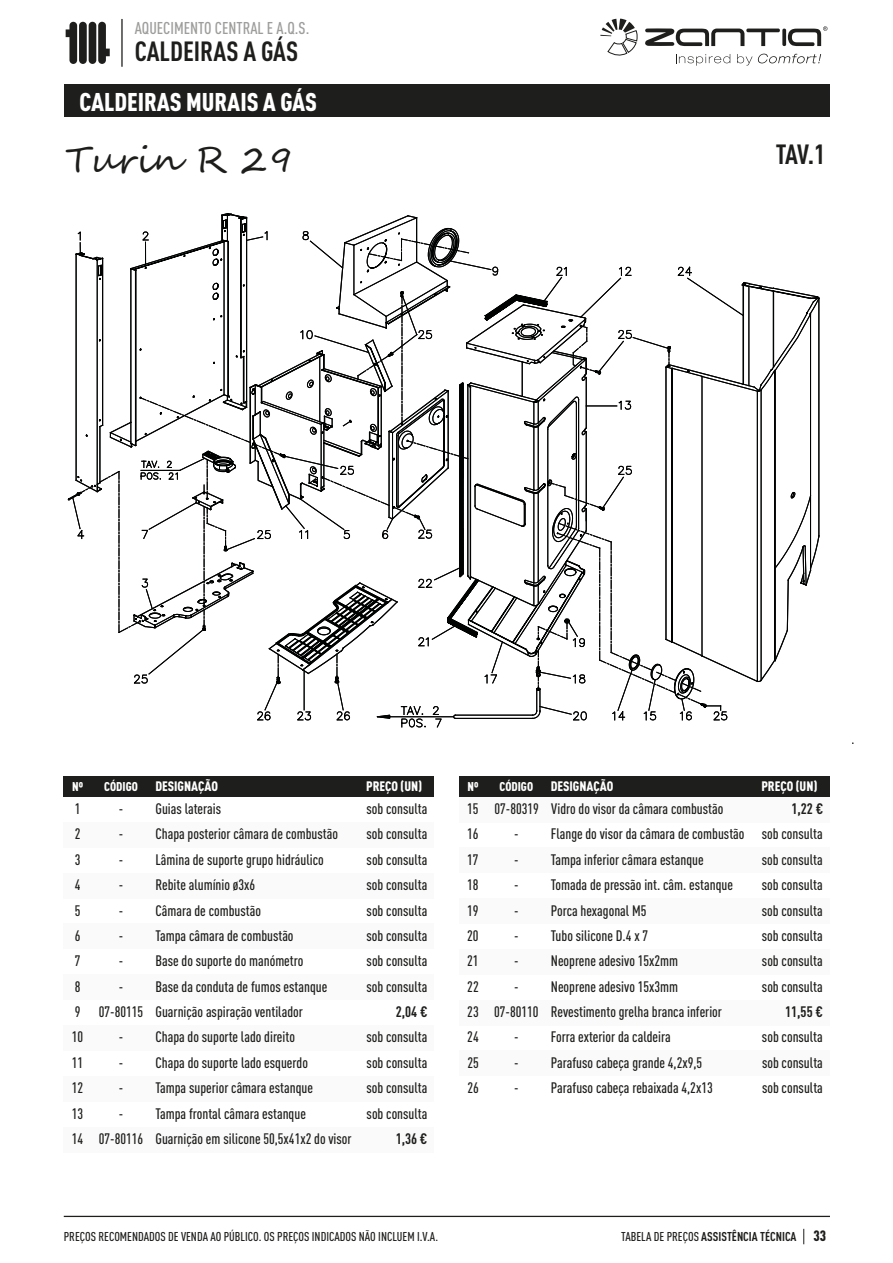
<style>
.page{position:relative;width:893px;height:1263px;background:#fff}
.page>*{position:absolute;margin:0;border:0;box-sizing:border-box;transform-origin:0 0}
.t1{font:36px "Segoe Script";color:#1d1d1b}
.t2{font:700 27.45px "DIN Cond";color:#1e1e1c}
.t3{font:900 25.35px "DIN Cond";color:#fff}
.t4{font:500 16.95px "DIN Cond";color:#9d9d9c}
.t5{font:500 15px/25.3px "DIN Cond";color:#1e1e1c}
.t6{font:700 15px "DIN Cond";color:#1e1e1c}
.t7{font:900 13.5px "DIN Cond";color:#fff}
.t8{font:500 12.6px "DIN Cond";color:#1e1e1c}
.t9{font:700 12.6px "DIN Cond";color:#1e1e1c}
.t10{font:900 12.6px "DIN Cond";color:#fff}
.s1{font-weight:500}
.s2{font-weight:900;font-size:14.85px}
</style>
<div class="page">
<svg style="left:803px;top:1229px;width:1px;height:15px"></svg>
<svg style="left:676px;top:54px;width:54px;height:12px"></svg>
<svg style="left:737px;top:54px;width:15px;height:11px"></svg>
<svg style="left:758px;top:54px;width:63px;height:9px"></svg>
<svg style="left:788px;top:26px;width:39px;height:20px"></svg>
<svg style="left:782px;top:29px;width:4px;height:17px"></svg>
<hr style="left:746px;top:29px;width:34px;height:3px;background:#1e1e1c;border-radius:2px">
<svg style="left:600px;top:19px;width:37px;height:37px"></svg>
<svg style="left:645px;top:28px;width:99px;height:18px"></svg>
<hr style="left:121px;top:19px;width:2px;height:48px;background:#1e1e1c">
<div style="left:79px;top:22px;width:8px;height:42px;background:#1e1e1c;border-radius:4px"></div>
<div style="left:89px;top:22px;width:7px;height:42px;background:#1e1e1c;border-radius:4px"></div>
<div style="left:69px;top:22px;width:8px;height:42px;background:#1e1e1c;border-radius:4px"></div>
<div style="left:98px;top:22px;width:8px;height:42px;background:#1e1e1c;border-radius:4px"></div>
<hr style="left:64px;top:1216px;width:766px;height:1px;background:#1e1e1c">
<div style="left:64px;top:85px;width:765px;height:32px;background:#1e1e1c"></div>
<div style="left:459px;top:797px;width:370px;height:25px;background:#f6f6f6"></div>
<div style="left:459px;top:848px;width:370px;height:25px;background:#f6f6f6"></div>
<div style="left:459px;top:898px;width:370px;height:26px;background:#f6f6f6"></div>
<div style="left:459px;top:949px;width:370px;height:25px;background:#f6f6f6"></div>
<div style="left:459px;top:1000px;width:370px;height:25px;background:#f6f6f6"></div>
<div style="left:459px;top:1051px;width:370px;height:25px;background:#f6f6f6"></div>
<div style="left:64px;top:776px;width:370px;height:21px;background:#1e1e1c"></div>
<div style="left:64px;top:822px;width:370px;height:26px;background:#f6f6f6"></div>
<div style="left:64px;top:873px;width:370px;height:25px;background:#f6f6f6"></div>
<div style="left:64px;top:924px;width:370px;height:25px;background:#f6f6f6"></div>
<div style="left:64px;top:974px;width:370px;height:26px;background:#f6f6f6"></div>
<div style="left:64px;top:1025px;width:370px;height:26px;background:#f6f6f6"></div>
<div style="left:64px;top:1076px;width:370px;height:25px;background:#f6f6f6"></div>
<div style="left:64px;top:1127px;width:370px;height:25px;background:#f6f6f6"></div>
<div style="left:459px;top:776px;width:370px;height:21px;background:#1e1e1c"></div>
<svg style="left:67px;top:213px;width:786px;height:531px"></svg>
<p class="t4" style="left:135px;top:18px;width:176px">AQUECIMENTO CENTRAL E A.Q.S.</p>
<h2 class="t2" style="left:135px;top:34px;width:165px">CALDEIRAS A GÁS</h2>
<h3 class="t3" style="left:79px;top:86px;width:239px">CALDEIRAS MURAIS A GÁS</h3>
<h1 class="t1" style="left:66px;top:130px;width:230px">Turin R 29</h1>
<h2 class="t2" style="left:776px;top:137px;width:51px">TAV.1</h2>
<p class="t10" style="left:72px;top:779px;width:12px">Nº</p>
<p class="t5" style="left:75px;top:796px;width:7px">1<br>2</p>
<p class="t10" style="left:104px;top:779px;width:35px">CÓDIGO</p>
<p class="t7" style="left:156px;top:778px;width:64px">DESIGNAÇÃO</p>
<p class="t7" style="left:366px;top:778px;width:58px">PREÇO (UN)</p>
<p class="t5" style="left:119px;top:796px;width:104px">- Guias laterais</p>
<p class="t5" style="left:367px;top:796px;width:62px">sob consulta</p>
<p class="t5" style="left:119px;top:821px;width:221px">- Chapa posterior câmara de combustão</p>
<p class="t5" style="left:367px;top:821px;width:62px">sob consulta</p>
<p class="t5" style="left:75px;top:846px;width:7px">3</p>
<p class="t5" style="left:119px;top:846px;width:206px">- Lâmina de suporte grupo hidráulico</p>
<p class="t5" style="left:367px;top:846px;width:62px">sob consulta</p>
<p class="t5" style="left:75px;top:872px;width:7px">4</p>
<p class="t5" style="left:119px;top:872px;width:138px">- Rebite alumínio ø3x6</p>
<p class="t5" style="left:367px;top:872px;width:62px">sob consulta</p>
<p class="t5" style="left:75px;top:897px;width:7px">5</p>
<p class="t5" style="left:119px;top:897px;width:144px">- Câmara de combustão</p>
<p class="t5" style="left:367px;top:897px;width:62px">sob consulta</p>
<p class="t5" style="left:75px;top:923px;width:7px">6</p>
<p class="t5" style="left:119px;top:923px;width:176px">- Tampa câmara de combustão</p>
<p class="t5" style="left:367px;top:923px;width:62px">sob consulta</p>
<p class="t5" style="left:75px;top:948px;width:7px">7</p>
<p class="t5" style="left:119px;top:948px;width:186px">- Base do suporte do manómetro</p>
<p class="t5" style="left:367px;top:948px;width:62px">sob consulta</p>
<p class="t5" style="left:75px;top:973px;width:7px">8</p>
<p class="t5" style="left:119px;top:973px;width:210px">- Base da conduta de fumos estanque</p>
<p class="t5" style="left:367px;top:973px;width:62px">sob consulta</p>
<p class="t5" style="left:75px;top:999px;width:230px">9 07-80115 Guarnição aspiração ventilador</p>
<p class="t6" style="left:396px;top:1002px;width:33px">2,04 €</p>
<p class="t5" style="left:72px;top:1024px;width:13px">10</p>
<p class="t5" style="left:119px;top:1024px;width:178px">- Chapa do suporte lado direito</p>
<p class="t5" style="left:367px;top:1024px;width:62px">sob consulta</p>
<p class="t5" style="left:72px;top:1049px;width:13px">11</p>
<p class="t5" style="left:119px;top:1049px;width:191px">- Chapa do suporte lado esquerdo</p>
<p class="t5" style="left:367px;top:1049px;width:62px">sob consulta</p>
<p class="t5" style="left:72px;top:1075px;width:13px">12</p>
<p class="t5" style="left:119px;top:1075px;width:196px">- Tampa superior câmara estanque</p>
<p class="t5" style="left:367px;top:1075px;width:62px">sob consulta</p>
<p class="t5" style="left:72px;top:1100px;width:13px">13</p>
<p class="t5" style="left:119px;top:1100px;width:189px">- Tampa frontal câmara estanque</p>
<p class="t5" style="left:367px;top:1100px;width:62px">sob consulta</p>
<p class="t5" style="left:72px;top:1126px;width:281px">14 07-80116 Guarnição em silicone 50,5x41x2 do visor</p>
<p class="t6" style="left:396px;top:1129px;width:33px">1,36 €</p>
<p class="t10" style="left:467px;top:779px;width:12px">Nº</p>
<p class="t10" style="left:499px;top:779px;width:35px">CÓDIGO</p>
<p class="t7" style="left:551px;top:778px;width:64px">DESIGNAÇÃO</p>
<p class="t7" style="left:761px;top:778px;width:58px">PREÇO (UN)</p>
<p class="t5" style="left:467px;top:796px;width:13px">15<br>16</p>
<p class="t5" style="left:494px;top:796px;width:230px">07-80319 Vidro do visor da câmara combustão</p>
<p class="t6" style="left:791px;top:799px;width:33px">1,22 €</p>
<p class="t5" style="left:514px;top:821px;width:310px">- Flange do visor da câmara de combustão sob consulta</p>
<p class="t5" style="left:467px;top:846px;width:13px">17</p>
<p class="t5" style="left:514px;top:846px;width:191px">- Tampa inferior câmara estanque</p>
<p class="t5" style="left:762px;top:846px;width:62px">sob consulta</p>
<p class="t5" style="left:467px;top:872px;width:13px">18</p>
<p class="t5" style="left:514px;top:872px;width:220px">- Tomada de pressão int. câm. estanque</p>
<p class="t5" style="left:762px;top:872px;width:62px">sob consulta</p>
<p class="t5" style="left:467px;top:897px;width:13px">19</p>
<p class="t5" style="left:514px;top:897px;width:134px">- Porca hexagonal M5</p>
<p class="t5" style="left:762px;top:897px;width:62px">sob consulta</p>
<p class="t5" style="left:467px;top:923px;width:13px">20</p>
<p class="t5" style="left:514px;top:923px;width:136px">- Tubo silicone D.4 x 7</p>
<p class="t5" style="left:762px;top:923px;width:62px">sob consulta</p>
<p class="t5" style="left:467px;top:948px;width:13px">21</p>
<p class="t5" style="left:514px;top:948px;width:166px">- Neoprene adesivo 15x2mm</p>
<p class="t5" style="left:762px;top:948px;width:62px">sob consulta</p>
<p class="t5" style="left:467px;top:973px;width:13px">22</p>
<p class="t5" style="left:514px;top:973px;width:166px">- Neoprene adesivo 15x3mm</p>
<p class="t5" style="left:762px;top:973px;width:62px">sob consulta</p>
<p class="t5" style="left:467px;top:999px;width:256px">23 07-80110 Revestimento grelha branca inferior</p>
<p class="t6" style="left:785px;top:1002px;width:39px">11,55 €</p>
<p class="t5" style="left:467px;top:1024px;width:13px">24</p>
<p class="t5" style="left:514px;top:1024px;width:158px">- Forra exterior da caldeira</p>
<p class="t5" style="left:762px;top:1024px;width:62px">sob consulta</p>
<p class="t5" style="left:467px;top:1049px;width:13px">25</p>
<p class="t5" style="left:514px;top:1049px;width:190px">- Parafuso cabeça grande 4,2x9,5</p>
<p class="t5" style="left:762px;top:1049px;width:62px">sob consulta</p>
<p class="t5" style="left:467px;top:1075px;width:13px">26</p>
<p class="t5" style="left:514px;top:1075px;width:200px">- Parafuso cabeça rebaixada 4,2x13</p>
<p class="t5" style="left:762px;top:1075px;width:62px">sob consulta</p>
<p class="t8" style="left:64px;top:1229px;width:376px">PREÇOS RECOMENDADOS DE VENDA AO PÚBLICO. OS PREÇOS INDICADOS NÃO INCLUEM I.V.A.</p>
<p class="t9" style="left:621px;top:1228px;width:206px"><span class="s1">TABELA DE PREÇOS</span> ASSISTÊNCIA TÉCNICA <span class="s2">33</span></p>
</div>
